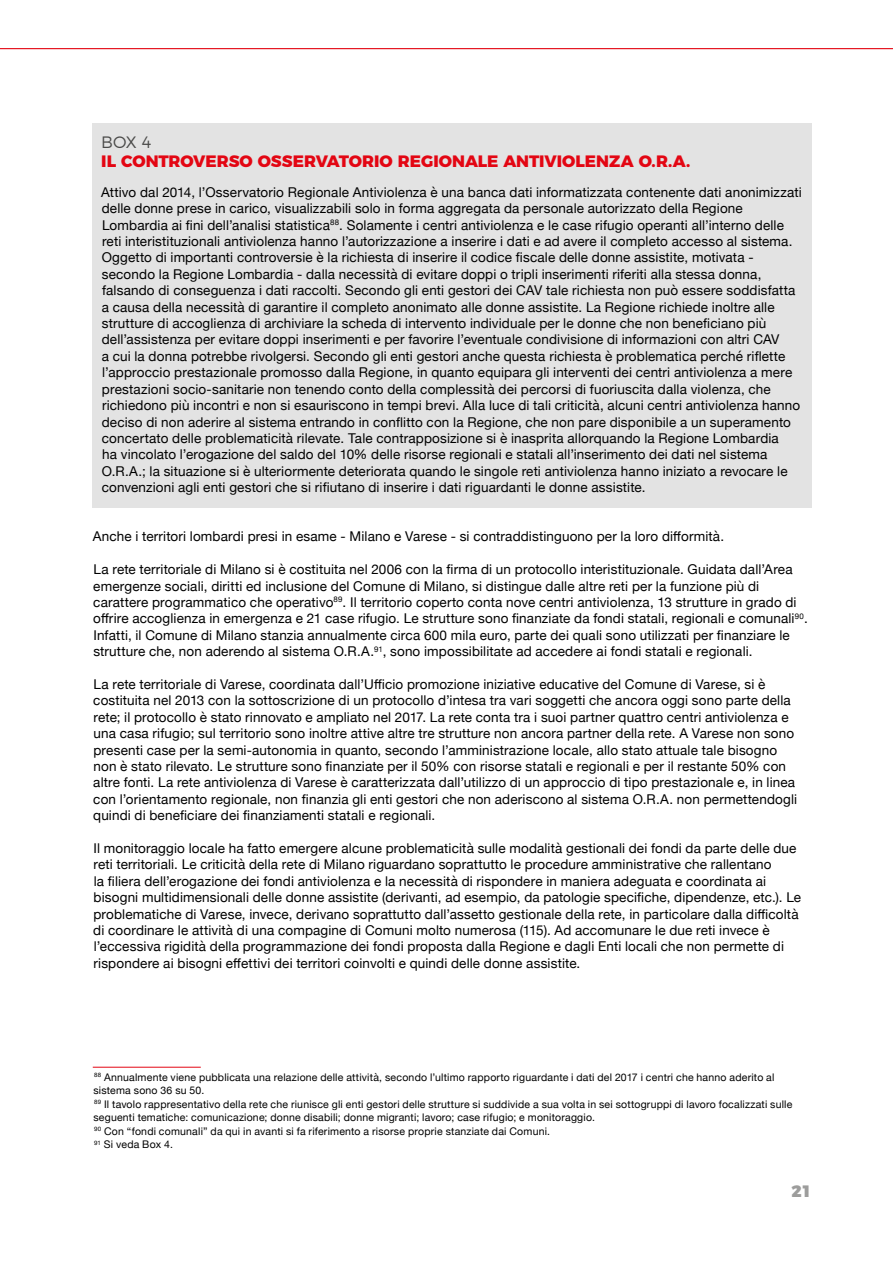
<style>
.page{position:relative;width:893px;height:1263px;background:#fff}
.page>*{position:absolute;margin:0;border:0;box-sizing:border-box;transform-origin:0 0}
.t1{font:800 16.5px "Montserrat";letter-spacing:-.005em;color:#e30613}
.t2{font:300 16.5px "Montserrat";color:#4a4a49}
.t3{font:900 16.5px "Montserrat";color:#9d9d9c}
.t4{font:13.5px/16.4px "Helvetica Neue";letter-spacing:.01em;color:#000}
.t5{font:10.5px/13.5px "Helvetica Neue";letter-spacing:.02em;color:#000}
</style>
<div class="page">
<hr style="left:0;top:48px;width:893px;height:1px;background:#e30613">
<div style="left:93px;top:123px;width:719px;height:74px;background:#e3e3e3"></div>
<div style="left:93px;top:175px;width:719px;height:333px;background:#e3e3e3"></div>
<hr style="left:93px;top:1067px;width:108px;height:1px;background:#e30613">
<p class="t2" style="left:101px;top:129px;width:52px">BOX 4</p>
<p class="t1" style="left:101px;top:148px;width:591px">IL CONTROVERSO OSSERVATORIO REGIONALE ANTIVIOLENZA O.R.A.</p>
<p class="t4" style="left:101px;top:185px;width:702px">Attivo dal 2014, l’Osservatorio Regionale Antiviolenza è una banca dati informatizzata contenente dati anonimizzati delle donne prese in carico, visualizzabili solo in forma aggregata da personale autorizzato della Regione Lombardia ai fini dell’analisi statistica<sup>88</sup>. Solamente i centri antiviolenza e le case rifugio operanti all’interno delle reti interistituzionali antiviolenza hanno l’autorizzazione a inserire i dati e ad avere il completo accesso al sistema.<br>Oggetto di importanti controversie è la richiesta di inserire il codice fiscale delle donne assistite, motivata - secondo la Regione Lombardia - dalla necessità di evitare doppi o tripli inserimenti riferiti alla stessa donna, falsando di conseguenza i dati raccolti. Secondo gli enti gestori dei CAV tale richiesta non può essere soddisfatta a causa della necessità di garantire il completo anonimato alle donne assistite. La Regione richiede inoltre alle strutture di accoglienza di archiviare la scheda di intervento individuale per le donne che non beneficiano più dell’assistenza per evitare doppi inserimenti e per favorire l’eventuale condivisione di informazioni con altri CAV<br>a cui la donna potrebbe rivolgersi. Secondo gli enti gestori anche questa richiesta è problematica perché riflette l’approccio prestazionale promosso dalla Regione, in quanto equipara gli interventi dei centri antiviolenza a mere prestazioni socio-sanitarie non tenendo conto della complessità dei percorsi di fuoriuscita dalla violenza, che richiedono più incontri e non si esauriscono in tempi brevi. Alla luce di tali criticità, alcuni centri antiviolenza hanno deciso di non aderire al sistema entrando in conflitto con la Regione, che non pare disponibile a un superamento concertato delle problematicità rilevate. Tale contrapposizione si è inasprita allorquando la Regione Lombardia<br>ha vincolato l’erogazione del saldo del 10% delle risorse regionali e statali all’inserimento dei dati nel sistema O.R.A.; la situazione si è ulteriormente deteriorata quando le singole reti antiviolenza hanno iniziato a revocare le convenzioni agli enti gestori che si rifiutano di inserire i dati riguardanti le donne assistite.</p>
<p class="t4" style="left:93px;top:529px;width:633px">Anche i territori lombardi presi in esame - Milano e Varese - si contraddistinguono per la loro difformità.</p>
<p class="t4" style="left:93px;top:562px;width:716px">La rete territoriale di Milano si è costituita nel 2006 con la firma di un protocollo interistituzionale. Guidata dall’Area emergenze sociali, diritti ed inclusione del Comune di Milano, si distingue dalle altre reti per la funzione più di carattere programmatico che operativo<sup>89</sup>. Il territorio coperto conta nove centri antiviolenza, 13 strutture in grado di offrire accoglienza in emergenza e 21 case rifugio. Le strutture sono finanziate da fondi statali, regionali e comunali<sup>90</sup>.<br>Infatti, il Comune di Milano stanzia annualmente circa 600 mila euro, parte dei quali sono utilizzati per finanziare le strutture che, non aderendo al sistema O.R.A.<sup>91</sup>, sono impossibilitate ad accedere ai fondi statali e regionali.</p>
<p class="t4" style="left:93px;top:677px;width:705px">La rete territoriale di Varese, coordinata dall’Ufficio promozione iniziative educative del Comune di Varese, si è costituita nel 2013 con la sottoscrizione di un protocollo d’intesa tra vari soggetti che ancora oggi sono parte della rete; il protocollo è stato rinnovato e ampliato nel 2017. La rete conta tra i suoi partner quattro centri antiviolenza e una casa rifugio; sul territorio sono inoltre attive altre tre strutture non ancora partner della rete. A Varese non sono presenti case per la semi-autonomia in quanto, secondo l’amministrazione locale, allo stato attuale tale bisogno non è stato rilevato. Le strutture sono finanziate per il 50% con risorse statali e regionali e per il restante 50% con altre fonti. La rete antiviolenza di Varese è caratterizzata dall’utilizzo di un approccio di tipo prestazionale e, in linea con l’orientamento regionale, non finanzia gli enti gestori che non aderiscono al sistema O.R.A. non permettendogli quindi di beneficiare dei finanziamenti statali e regionali.</p>
<p class="t4" style="left:93px;top:841px;width:709px">Il monitoraggio locale ha fatto emergere alcune problematicità sulle modalità gestionali dei fondi da parte delle due reti territoriali. Le criticità della rete di Milano riguardano soprattutto le procedure amministrative che rallentano<br>la filiera dell’erogazione dei fondi antiviolenza e la necessità di rispondere in maniera adeguata e coordinata ai bisogni multidimensionali delle donne assistite (derivanti, ad esempio, da patologie specifiche, dipendenze, etc.). Le problematiche di Varese, invece, derivano soprattutto dall’assetto gestionale della rete, in particolare dalla difficoltà di coordinare le attività di una compagine di Comuni molto numerosa (115). Ad accomunare le due reti invece è l’eccessiva rigidità della programmazione dei fondi proposta dalla Regione e dagli Enti locali che non permette di rispondere ai bisogni effettivi dei territori coinvolti e quindi delle donne assistite.</p>
<p class="t5" style="left:93px;top:1071px;width:700px"><sup>88</sup> Annualmente viene pubblicata una relazione delle attività, secondo l’ultimo rapporto riguardante i dati del 2017 i centri che hanno aderito al sistema sono 36 su 50.<br><sup>89</sup> Il tavolo rappresentativo della rete che riunisce gli enti gestori delle strutture si suddivide a sua volta in sei sottogruppi di lavoro focalizzati sulle seguenti tematiche: comunicazione; donne disabili; donne migranti; lavoro; case rifugio; e monitoraggio.<br><sup>90</sup> Con “fondi comunali” da qui in avanti si fa riferimento a risorse proprie stanziate dai Comuni.<br><sup>91</sup> Si veda Box 4.</p>
<p class="t3" style="left:791px;top:1178px;width:22px">21</p>
</div>
